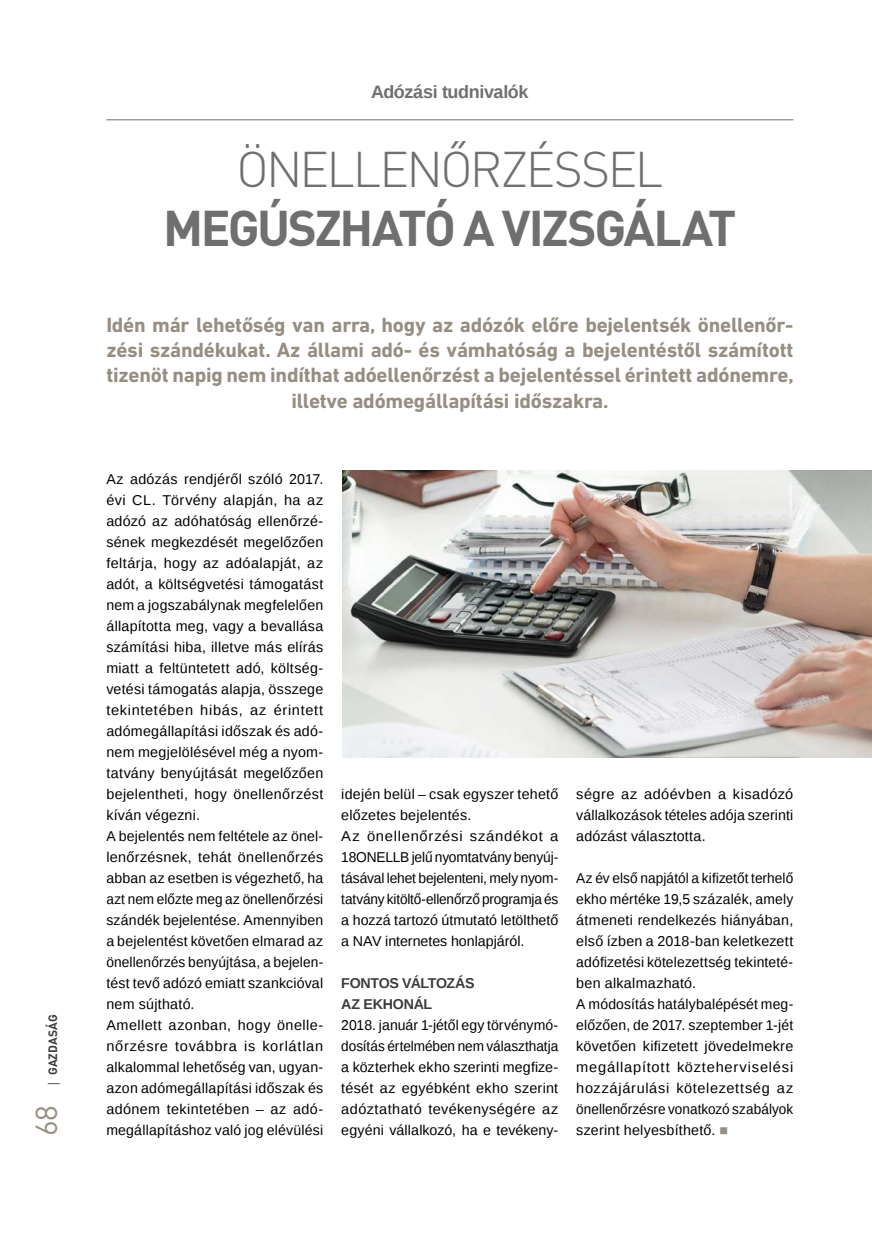
<style>
.page{position:relative;width:872px;height:1242px;background:#fff}
.page>*{position:absolute;margin:0;border:0;box-sizing:border-box;transform-origin:0 0}
.t1{font:700 49.5px "DIN Pro";letter-spacing:-.05em;color:#706f6f}
.t2{font:300 49.5px "DIN Pro";letter-spacing:-.05em;color:#706f6f}
.t3{font:30px "DIN Pro";color:#968e82}
.t4{font:700 21px/25.2px "DIN Next LT Pro";letter-spacing:-.01em;color:#968e82;text-align:center}
.t5{font:700 18px "Liberation Sans";letter-spacing:-.025em;color:#706f6f}
.t6{font:14.25px/21px "Liberation Sans";letter-spacing:.015em;color:#000}
.t7{font:14.25px/21px "Liberation Sans";letter-spacing:.015em;color:#000;scale:.96 1}
.t8{font:700 14.25px/21px "Liberation Sans";letter-spacing:-.025em;color:#3c3c3b}
.t9{font:700 12px "DIN Pro";letter-spacing:.01em;color:#3c3c3b}
.s1{font-family:"Open Sans";font-weight:400}
.s2{color:#968e82}
</style>
<div class="page">
<hr style="left:106px;top:119px;width:687px;height:1px;background:#706f6f">
<img style="left:342px;top:470px;width:530px;height:287px">
<p class="t9" style="left:45px;top:1087px;width:74px;rotate:-90deg"><span class="s1">|</span> GAZDASÁG</p>
<h2 class="t3" style="left:26px;top:1136px;width:33px;rotate:-90deg">68</h2>
<p class="t5" style="left:371px;top:80px;width:159px">Adózási tudnivalók</p>
<h1 class="t2" style="left:236px;top:135px;width:428px">ÖNELLENŐRZÉSSEL</h1>
<h1 class="t1" style="left:163px;top:194px;width:575px">MEGÚSZHATÓ A VIZSGÁLAT</h1>
<p class="t4" style="left:106px;top:312px;width:689px">Idén már lehetőség van arra, hogy az adózók előre bejelentsék önellenőr&shy;zési szándékukat. Az állami adó- és vámhatóság a bejelentéstől számított tizenöt napig nem indíthat adóellenőrzést a bejelentéssel érintett adónemre, illetve adómegállapítási időszakra.</p>
<p class="t6" style="left:106px;top:469px;width:218px">Az adózás rendjéről szóló 2017. évi CL. Törvény alapján, ha az adózó az adóhatóság ellenőrzé&shy;sének megkezdését megelőzően feltárja, hogy az adóalapját, az adót, a költségvetési támogatást nem a jogszabálynak megfelelően állapította meg, vagy a bevallása számítási hiba, illetve más elírás miatt a feltüntetett adó, költség&shy;vetési támogatás alapja, összege tekintetében hibás, az érintett adómegállapítási időszak és adó&shy;nem megjelölésével még a nyom&shy;tatvány benyújtását megelőzően bejelentheti, hogy önellenőrzést kíván végezni.<br>A bejelentés nem feltétele az önel&shy;lenőrzésnek, tehát önellenőrzés abban az esetben is végezhető, ha azt nem előzte meg az önellenőrzési szándék bejelentése. Amennyiben a bejelentést követően elmarad az önellenőrzés benyújtása, a bejelen&shy;tést tevő adózó emiatt szankcióval nem sújtható.<br>Amellett azonban, hogy önelle&shy;nőrzésre továbbra is korlátlan alkalommal lehetőség van, ugyan&shy;azon adómegállapítási időszak és adónem tekintetében – az adó&shy;megállapításhoz való jog elévülési</p>
<p class="t6" style="left:341px;top:784px;width:218px">idején belül – csak egyszer tehető előzetes bejelentés.<br>Az önellenőrzési szándékot a 18ONELLB jelű nyomtatvány benyúj&shy;tásával lehet bejelenteni, mely nyom&shy;tatvány kitöltő-ellenőrző programja és a hozzá tartozó útmutató letölthető a NAV internetes honlapjáról.</p>
<p class="t8" style="left:341px;top:972px;width:135px">FONTOS VÁLTOZÁS<br>AZ EKHONÁL</p>
<p class="t6" style="left:341px;top:1015px;width:218px;text-align:justify">2018. január 1-jétől egy törvénymó&shy;dosítás értelmében nem választhatja a közterhek ekho szerinti megfize&shy;tését az egyébként ekho szerint adóztatható tevékenységére az egyéni vállalkozó, ha e tevékeny-</p>
<p class="t6" style="left:576px;top:784px;width:218px;text-align:justify">ségre az adóévben a kisadózó vállalkozások tételes adója szerinti adózást választotta.</p>
<p class="t7" style="left:576px;top:868px;width:227px">Az év első napjától a kifizetőt terhelő ekho mértéke 19,5 százalék, amely átmeneti rendelkezés hiányában, első ízben a 2018-ban keletkezett adófizetési kötelezettség tekinteté&shy;ben alkalmazható.<br>A módosítás hatálybalépését meg&shy;előzően, de 2017. szeptember 1-jét követően kifizetett jövedelmekre megállapított közteherviselési hozzájárulási kötelezettség az önellenőrzésre vonatkozó szabályok szerint helyesbíthető. <span class="s2">■</span></p>
</div>
